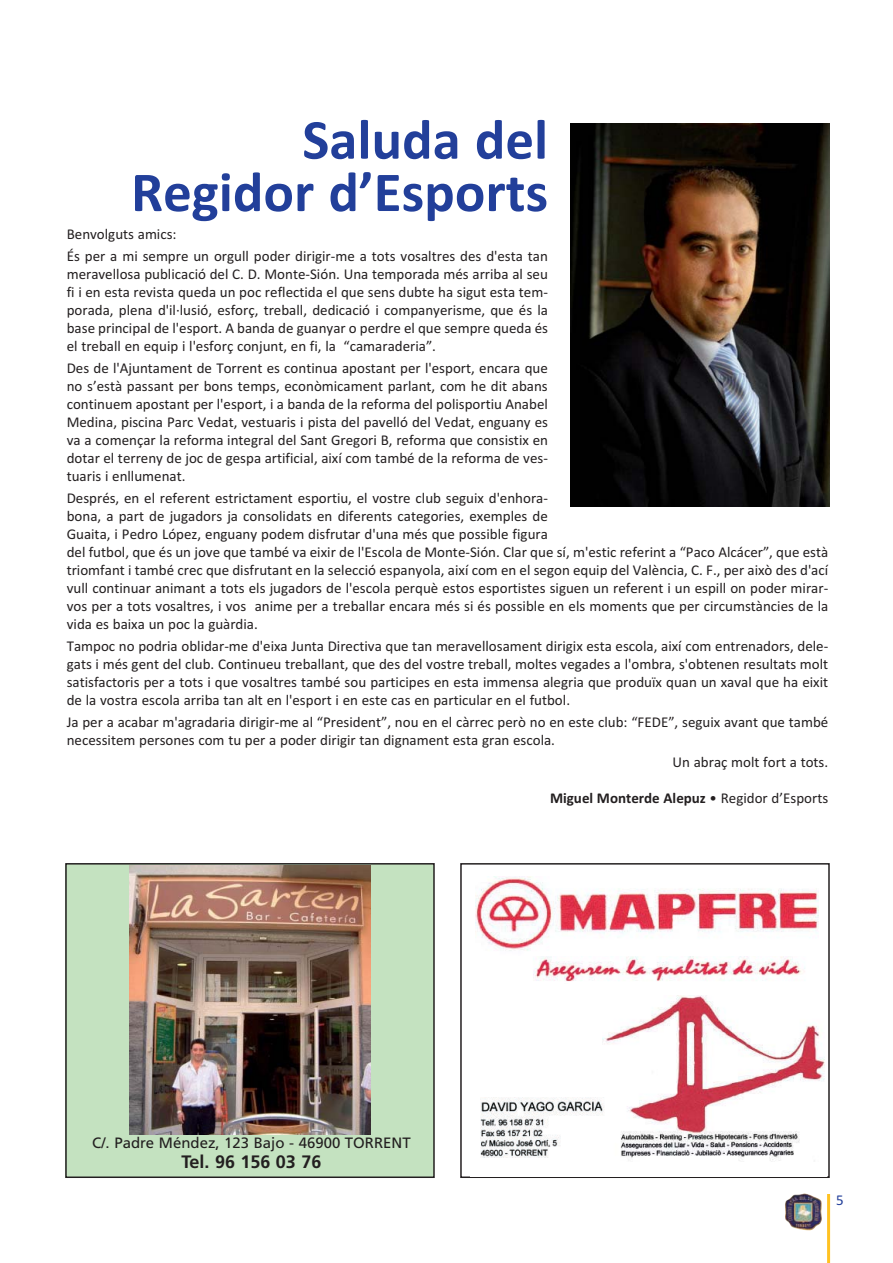
<style>
.page{position:relative;width:893px;height:1263px;background:#fff}
.page>*{position:absolute;margin:0;border:0;box-sizing:border-box;transform-origin:0 0}
.t1{font:57px/52.5px "Calibri Bold OTF";color:#223f9a;text-align:right}
.t2{font:700 18px "Frutiger";color:#231f20}
.t3{font:15px/18px "Calibri";color:#231f20}
.t4{font:15px "Calibri Bold OTF";color:#231f20}
.t5{font:15px "Frutiger";color:#231f20}
.t6{font:15px "Calibri";color:#223f9a}
.s1{font-family:"Calibri"}
</style>
<div class="page">
<hr style="left:827px;top:1194px;width:3px;height:69px;background:#ffc222">
<img style="left:785px;top:1193px;width:37px;height:38px">
<div style="left:66px;top:864px;width:368px;height:313px;background:#c4e2c0"></div>
<img style="left:129px;top:865px;width:242px;height:269px">
<div style="left:65px;top:863px;width:370px;height:315px;border:1px solid #231f20"></div>
<div style="left:460px;top:863px;width:370px;height:315px;border:1px solid #231f20"></div>
<div style="left:470px;top:958px;width:356px;height:219px;background:#fff"></div>
<img style="left:603px;top:995px;width:222px;height:166px">
<img style="left:480px;top:1098px;width:125px;height:59px">
<img style="left:533px;top:956px;width:272px;height:26px">
<img style="left:476px;top:877px;width:342px;height:74px">
<img style="left:570px;top:123px;width:260px;height:384px">
<h1 class="t1" style="left:131px;top:118px;width:419px">Saluda del<br>Regidor d’Esports</h1>
<p class="t3" style="left:67px;top:224px;width:483px;line-height:22.2px">Benvolguts amics:<br>És per a mi sempre un orgull poder dirigir-me a tots vosaltres des d'esta tan</p>
<p class="t3" style="left:67px;top:266px;width:483px;text-align:justify">meravellosa publicació del C. D. Monte-Sión. Una temporada més arriba al seu fi i en esta revista queda un poc reflectida el que sens dubte ha sigut esta tem&shy;porada, plena d'il·lusió, esforç, treball, dedicació i companyerisme, que és la base principal de l'esport. A banda de guanyar o perdre el que sempre queda és el treball en equip i l'esforç conjunt, en fi, la “camaraderia”.</p>
<p class="t3" style="left:67px;top:360px;width:483px;text-align:justify">Des de l'Ajuntament de Torrent es continua apostant per l'esport, encara que no s’està passant per bons temps, econòmicament parlant, com he dit abans continuem apostant per l'esport, i a banda de la reforma del polisportiu Anabel Medina, piscina Parc Vedat, vestuaris i pista del pavelló del Vedat, enguany es va a començar la reforma integral del Sant Gregori B, reforma que consistix en dotar el terreny de joc de gespa artificial, així com també de la reforma de ves&shy;tuaris i enllumenat.</p>
<p class="t3" style="left:67px;top:490px;width:763px">Després, en el referent estrictament esportiu, el vostre club seguix d'enhora-<br>bona, a part de jugadors ja consolidats en diferents categories, exemples de<br>Guaita, i Pedro López, enguany podem disfrutar d'una més que possible figura<br>del futbol, que és un jove que també va eixir de l'Escola de Monte-Sión. Clar que sí, m'estic referint a “Paco Alcácer”, que està triomfant i també crec que disfrutant en la selecció espanyola, així com en el segon equip del València, C. F., per això des d'ací vull continuar animant a tots els jugadors de l'escola perquè estos esportistes siguen un referent i un espill on poder mirar&shy;vos per a tots vosaltres, i vos anime per a treballar encara més si és possible en els moments que per circumstàncies de la vida es baixa un poc la guàrdia.</p>
<p class="t3" style="left:67px;top:638px;width:763px;text-align:justify">Tampoc no podria oblidar-me d'eixa Junta Directiva que tan meravellosament dirigix esta escola, així com entrenadors, dele&shy;gats i més gent del club. Continueu treballant, que des del vostre treball, moltes vegades a l'ombra, s'obtenen resultats molt satisfactoris per a tots i que vosaltres també sou participes en esta immensa alegria que produïx quan un xaval que ha eixit de la vostra escola arriba tan alt en l'esport i en este cas en particular en el futbol.</p>
<p class="t3" style="left:67px;top:714px;width:763px">Ja per a acabar m'agradaria dirigir-me al “President”, nou en el càrrec però no en este club: “FEDE”, seguix avant que també necessitem persones com tu per a poder dirigir tan dignament esta gran escola.</p>
<p class="t3" style="left:672px;top:755px;width:157px">Un abraç molt fort a tots.</p>
<p class="t4" style="left:550px;top:793px;width:280px">Miguel Monterde Alepuz <span class="s1">• Regidor d’Esports</span></p>
<p class="t5" style="left:92px;top:1136px;width:320px">C/. Padre Méndez, 123 Bajo - 46900 TORRENT</p>
<p class="t2" style="left:182px;top:1154px;width:141px">Tel. 96 156 03 76</p>
<p class="t6" style="left:836px;top:1195px;width:9px">5</p>
</div>
